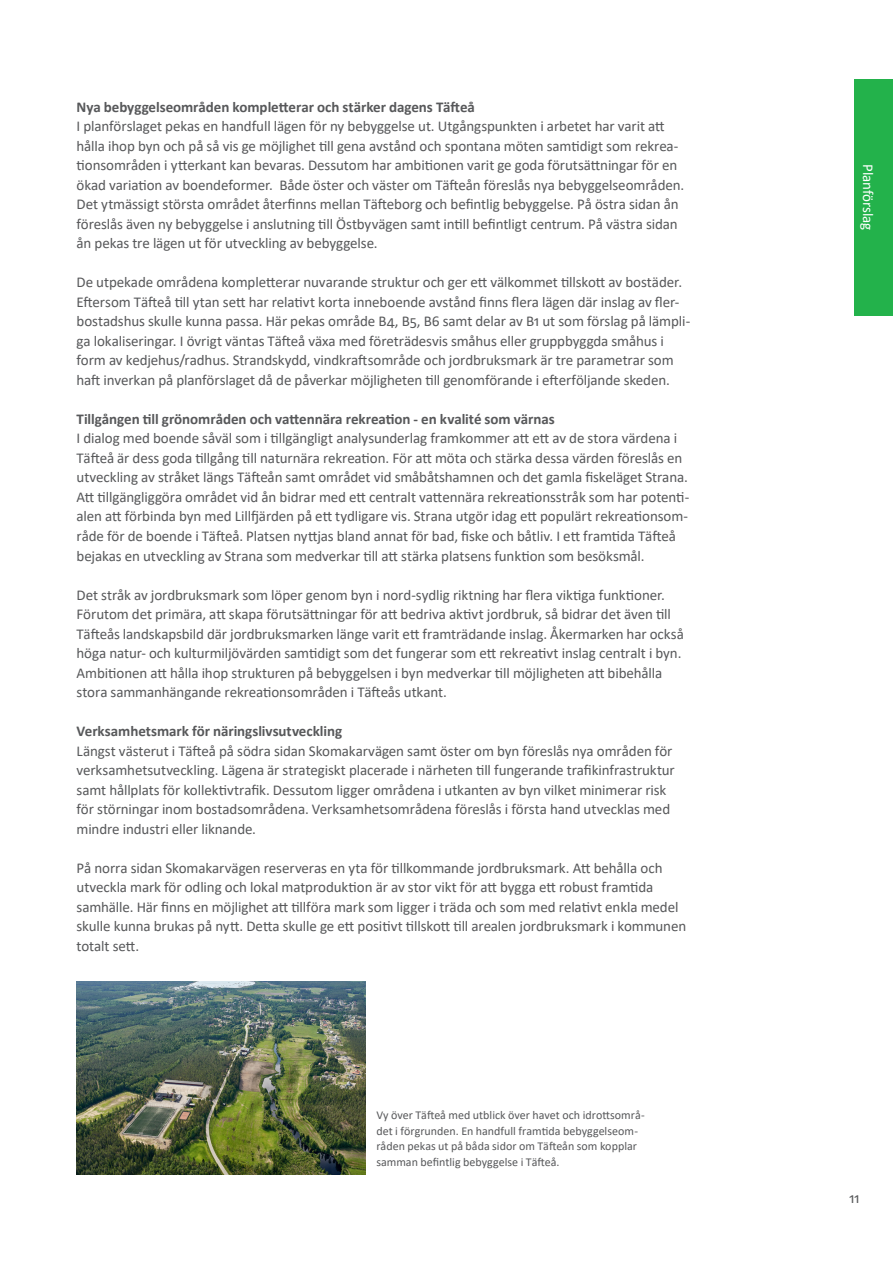
<style>
.page{position:relative;width:893px;height:1263px;background:#fff}
.page>*{position:absolute;margin:0;border:0;box-sizing:border-box;transform-origin:0 0}
.Bröd{font:15px/19.5px "Calibri";letter-spacing:-.005em;color:#57585a}
.Bröd-2{font:700 15px "Calibri";letter-spacing:-.005em;color:#57585a}
.t1{font:15px "Calibri";letter-spacing:-.01em;color:#fff}
.Bildtext_8_pkt{font:12px/15.6px "Calibri";color:#57585a}
</style>
<div class="page">
<div style="left:855px;top:79px;width:38px;height:237px;background:#23b24b"></div>
<img style="left:77px;top:981px;width:289px;height:193px">
<p class="Bröd-2" style="left:77px;top:96px;width:400px">Nya bebyggelseområden kompletterar och stärker dagens Täfteå</p>
<p class="Bröd" style="left:77px;top:116px;width:609px">I planförslaget pekas en handfull lägen för ny bebyggelse ut. Utgångspunkten i arbetet har varit att hålla ihop byn och på så vis ge möjlighet till gena avstånd och spontana möten samtidigt som rekrea&shy;tionsområden i ytterkant kan bevaras. Dessutom har ambitionen varit ge goda förutsättningar för en ökad variation av boendeformer. Både öster och väster om Täfteån föreslås nya bebyggelseområden.<br>Det ytmässigt största området återfinns mellan Täfteborg och befintlig bebyggelse. På östra sidan ån föreslås även ny bebyggelse i anslutning till Östbyvägen samt intill befintligt centrum. På västra sidan ån pekas tre lägen ut för utveckling av bebyggelse.</p>
<p class="Bröd" style="left:77px;top:272px;width:615px">De utpekade områdena kompletterar nuvarande struktur och ger ett välkommet tillskott av bostäder.<br>Eftersom Täfteå till ytan sett har relativt korta inneboende avstånd finns flera lägen där inslag av fler&shy;bostadshus skulle kunna passa. Här pekas område B4, B5, B6 samt delar av B1 ut som förslag på lämpli&shy;ga lokaliseringar. I övrigt väntas Täfteå växa med företrädesvis småhus eller gruppbyggda småhus i form av kedjehus/radhus. Strandskydd, vindkraftsområde och jordbruksmark är tre parametrar som haft inverkan på planförslaget då de påverkar möjligheten till genomförande i efterföljande skeden.</p>
<p class="Bröd-2" style="left:77px;top:408px;width:480px">Tillgången till grönområden och vattennära rekreation - en kvalité som värnas</p>
<p class="Bröd" style="left:77px;top:428px;width:614px">I dialog med boende såväl som i tillgängligt analysunderlag framkommer att ett av de stora värdena i Täfteå är dess goda tillgång till naturnära rekreation. För att möta och stärka dessa värden föreslås en utveckling av stråket längs Täfteån samt området vid småbåtshamnen och det gamla fiskeläget Strana.<br>Att tillgängliggöra området vid ån bidrar med ett centralt vattennära rekreationsstråk som har potenti&shy;alen att förbinda byn med Lillfjärden på ett tydligare vis. Strana utgör idag ett populärt rekreationsom&shy;råde för de boende i Täfteå. Platsen nyttjas bland annat för bad, fiske och båtliv. I ett framtida Täfteå bejakas en utveckling av Strana som medverkar till att stärka platsens funktion som besöksmål.</p>
<p class="Bröd" style="left:77px;top:584px;width:609px">Det stråk av jordbruksmark som löper genom byn i nord-sydlig riktning har flera viktiga funktioner.<br>Förutom det primära, att skapa förutsättningar för att bedriva aktivt jordbruk, så bidrar det även till Täfteås landskapsbild där jordbruksmarken länge varit ett framträdande inslag. Åkermarken har också höga natur- och kulturmiljövärden samtidigt som det fungerar som ett rekreativt inslag centralt i byn.<br>Ambitionen att hålla ihop strukturen på bebyggelsen i byn medverkar till möjligheten att bibehålla stora sammanhängande rekreationsområden i Täfteås utkant.</p>
<p class="Bröd-2" style="left:77px;top:720px;width:267px">Verksamhetsmark för näringslivsutveckling</p>
<p class="Bröd" style="left:77px;top:740px;width:600px">Längst västerut i Täfteå på södra sidan Skomakarvägen samt öster om byn föreslås nya områden för verksamhetsutveckling. Lägena är strategiskt placerade i närheten till fungerande trafikinfrastruktur samt hållplats för kollektivtrafik. Dessutom ligger områdena i utkanten av byn vilket minimerar risk för störningar inom bostadsområdena. Verksamhetsområdena föreslås i första hand utvecklas med mindre industri eller liknande.</p>
<p class="Bröd" style="left:77px;top:857px;width:611px">På norra sidan Skomakarvägen reserveras en yta för tillkommande jordbruksmark. Att behålla och utveckla mark för odling och lokal matproduktion är av stor vikt för att bygga ett robust framtida samhälle. Här finns en möjlighet att tillföra mark som ligger i träda och som med relativt enkla medel skulle kunna brukas på nytt. Detta skulle ge ett positivt tillskott till arealen jordbruksmark i kommunen totalt sett.</p>
<p class="Bildtext_8_pkt" style="left:376px;top:1107px;width:270px">Vy över Täfteå med utblick över havet och idrottsområ&shy;det i förgrunden. En handfull framtida bebyggelseom&shy;råden pekas ut på båda sidor om Täfteån som kopplar samman befintlig bebyggelse i Täfteå.</p>
<p class="t1" style="left:879px;top:164px;width:68px;rotate:90deg">Planförslag</p>
<p class="Bröd" style="left:849px;top:1188px;width:12px">11</p>
</div>
